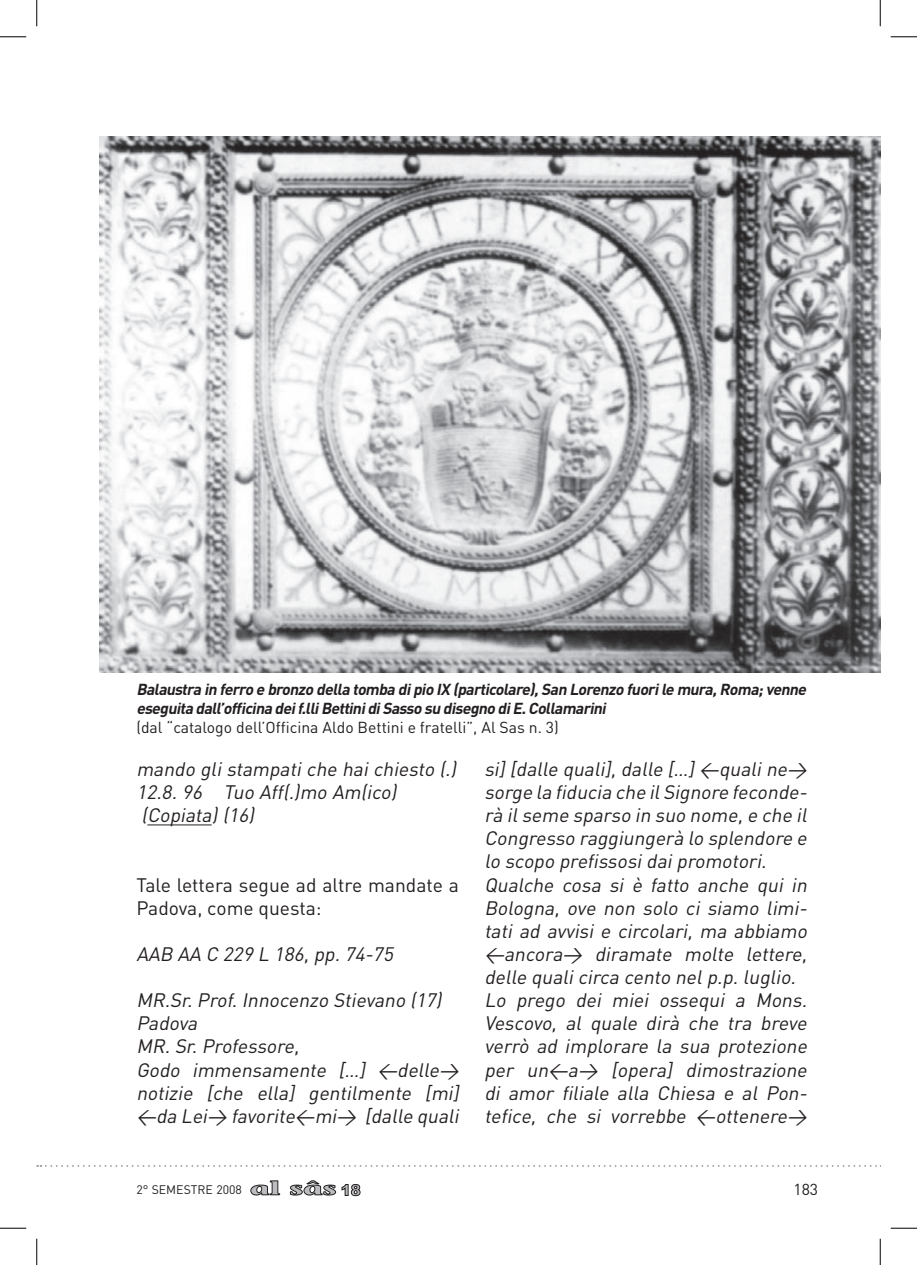
<style>
.page{position:relative;width:917px;height:1265px;background:#fff}
.page>*{position:absolute;margin:0;border:0;box-sizing:border-box;transform-origin:0 0}
.t1{font:italic 19.25px/23.1px "DIN";color:#231f20}
.t2{font:19.25px/23.1px "DIN";color:#231f20}
.t3{font:italic 700 15.75px/18.9px "DIN";color:#231f20}
.t4{font:15.75px "DIN";color:#231f20}
.t5{font:900 15.05px "Arial";color:#bcbdc0}
.t6{font:12.25px "DIN";color:#231f20}
</style>
<div class="page">
<svg style="left:37px;top:1165px;width:844px;height:1px"></svg>
<svg style="left:250px;top:1180px;width:30px;height:15px"></svg>
<svg style="left:290px;top:1180px;width:71px;height:15px"></svg>
<hr style="left:147px;top:824px;width:65px;height:1px;background:#231f20">
<img style="left:100px;top:136px;width:780px;height:536px">
<svg style="left:0;top:36px;width:26px;height:1px"></svg>
<svg style="left:891px;top:36px;width:26px;height:1px"></svg>
<svg style="left:0;top:1227px;width:26px;height:1px"></svg>
<svg style="left:891px;top:1227px;width:26px;height:1px"></svg>
<svg style="left:36px;top:0;width:1px;height:26px"></svg>
<svg style="left:36px;top:1238px;width:1px;height:26px"></svg>
<svg style="left:880px;top:0;width:1px;height:26px"></svg>
<svg style="left:880px;top:1238px;width:1px;height:26px"></svg>
<p class="t3" style="left:136px;top:679px;width:675px">Balaustra in ferro e bronzo della tomba dipio IX (particolare),San Lorenzo fuorile mura,Roma;venne eseguita dall’officina deif.lliBettinidiSasso su disegno diE.Collamarini</p>
<p class="t4" style="left:136px;top:717px;width:424px">(dal “catalogo dell’Officina Aldo Bettini e fratelli”, Al Sas n. 3)</p>
<p class="t1" style="left:136px;top:757px;width:325px">mando gli stampati che hai chiesto (.)<br>12.8. 96 Tuo Aff(.)mo Am(ico) (Copiata) (16)</p>
<p class="t2" style="left:136px;top:872px;width:324px">Tale lettera segue ad altre mandate a<br>Padova, come questa:</p>
<p class="t1" style="left:136px;top:941px;width:262px">AAB AA C 229 L 186,pp.74-75</p>
<p class="t1" style="left:136px;top:988px;width:328px">MR.Sr.Prof.Innocenzo Stievano (17)<br>Padova<br>MR.Sr.Professore,<br>Godo immensamente […] &lt;delle&gt; notizie [che ella] gentilmente [mi] &lt;da Lei&gt; favorite&lt;mi&gt; [dalle quali</p>
<p class="t1" style="left:484px;top:757px;width:328px">si][dalle quali],dalle […]&lt;qualine&gt; sorge la fiducia che ilSignore feconde&shy;rà ilseme sparso in suo nome,e che il Congresso raggiungerà lo splendore e lo scopo prefissosidaipromotori.<br>Qualche cosa si è fatto anche qui in Bologna, ove non solo ci siamo limi&shy;tati ad avvisi e circolari, ma abbiamo &lt;ancora&gt; diramate molte lettere, delle qualicirca cento nelp.p.luglio.<br>Lo prego dei miei ossequi a Mons.<br>Vescovo, al quale dirà che tra breve verrò ad implorare la sua protezione per un&lt;a&gt; [opera] dimostrazione di amor filiale alla Chiesa e al Pon&shy;tefice, che si vorrebbe &lt;ottenere&gt;</p>
<p class="t6" style="left:136px;top:1181px;width:107px">2° SEMESTRE 2008</p>
<p class="t5" style="left:341px;top:1181px;width:21px">18</p>
<p class="t4" style="left:793px;top:1179px;width:26px">183</p>
</div>
